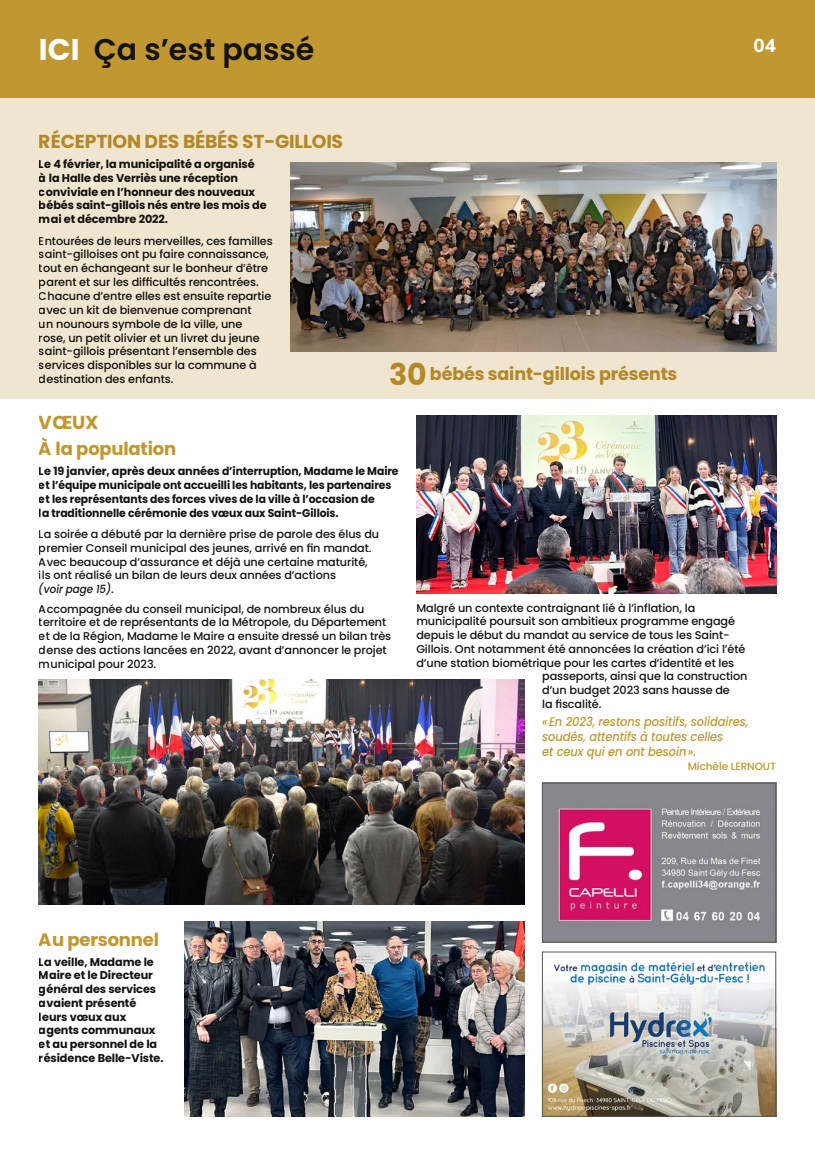
<style>
.page{position:relative;width:815px;height:1152px;background:#fff}
.page>*{position:absolute;margin:0;border:0;box-sizing:border-box;transform-origin:0 0}
.t1{font:600 30px "Poppins";color:#131313}
.t2{font:700 18.75px "Poppins";letter-spacing:-.01em;color:#c09731}
.t3{font:800 18.75px "Nunito Sans";color:#fff}
.t4{font:700 18px "Poppins";letter-spacing:-.01em;color:#c09731}
.t5{font:700 17.5px "Poppins";letter-spacing:-.01em;color:#c09731}
.t6{font:italic 500 12.5px/15px "Poppins";letter-spacing:-.01em;color:#c09731;scale:.92 1}
.t7{font:500 11.25px/13.9px "Poppins";letter-spacing:-.01em;color:#131313}
.t8{font:700 11.25px/13.8px "Poppins";letter-spacing:-.01em;color:#131313}
.t9{font:500 10.5px "Poppins";letter-spacing:-.01em;color:#c09731}
.s1{font-weight:700;color:#fff}
.s2{font-size:30px}
.s3{font-style:italic}
</style>
<div class="page">
<div style="left:0;top:92px;width:815px;height:306px;background:#f0e5cf"></div>
<img style="left:39px;top:679px;width:485px;height:225px">
<img style="left:185px;top:921px;width:339px;height:195px">
<img style="left:416px;top:415px;width:360px;height:178px">
<img style="left:291px;top:162px;width:485px;height:189px">
<img style="left:544px;top:961px;width:230px;height:153px">
<div style="left:542px;top:951px;width:234px;height:165px;border:1px solid #565655"></div>
<img style="left:544px;top:785px;width:230px;height:155px">
<div style="left:542px;top:783px;width:234px;height:159px;border:1px solid #565655"></div>
<div style="left:0;top:0;width:815px;height:97px;background:#c09731"></div>
<h1 class="t1" style="left:39px;top:32px;width:277px"><span class="s1">ICI</span> Ça s’est passé</h1>
<h2 class="t3" style="left:753px;top:32px;width:24px">04</h2>
<h2 class="t2" style="left:39px;top:130px;width:306px">RÉCEPTION DES BÉBÉS ST-GILLOIS</h2>
<p class="t8" style="left:39px;top:157px;width:229px">Le 4 février, la municipalité a organisé<br>à la Halle des Verriès une réception conviviale en l’honneur des nouveaux bébés saint-gillois nés entre les mois de mai et décembre 2022.</p>
<p class="t7" style="left:39px;top:234px;width:235px">Entourées de leurs merveilles, ces familles saint-gilloises ont pu faire connaissance, tout en échangeant sur le bonheur d’être parent et sur les difficultés rencontrées.<br>Chacune d’entre elles est ensuite repartie avec un kit de bienvenue comprenant<br>un nounours symbole de la ville, une<br>rose, un petit olivier et un livret du jeune saint-gillois présentant l’ensemble des services disponibles sur la commune à destination des enfants.</p>
<h3 class="t5" style="left:389px;top:363px;width:290px"><span class="s2">30</span> bébés saint-gillois présents</h3>
<h2 class="t2" style="left:39px;top:411px;width:61px">VŒUX</h2>
<h3 class="t4" style="left:39px;top:438px;width:139px">À la population</h3>
<p class="t8" style="left:39px;top:464px;width:361px">Le 19 janvier, après deux années d’interruption, Madame le Maire et l’équipe municipale ont accueilli les habitants, les partenaires et les représentants des forces vives de la ville à l’occasion de<br>la traditionnelle cérémonie des vœux aux Saint-Gillois.</p>
<p class="t7" style="left:39px;top:527px;width:342px">La soirée a débuté par la dernière prise de parole des élus du premier Conseil municipal des jeunes, arrivé en fin mandat.<br>Avec beaucoup d’assurance et déjà une certaine maturité, ils ont réalisé un bilan de leurs deux années d’actions<br><span class="s3">(voir page 15)</span>.</p>
<p class="t7" style="left:39px;top:602px;width:354px">Accompagnée du conseil municipal, de nombreux élus du territoire et de représentants de la Métropole, du Département et de la Région, Madame le Maire a ensuite dressé un bilan très dense des actions lancées en 2022, avant d’annoncer le projet municipal pour 2023.</p>
<p class="t7" style="left:416px;top:601px;width:280px">Malgré un contexte contraignant lié à l’inflation, la</p>
<p class="t7" style="left:416px;top:614px;width:320px">municipalité poursuit son ambitieux programme engagé</p>
<p class="t7" style="left:416px;top:628px;width:315px">depuis le début du mandat au service de tous les Saint-</p>
<p class="t7" style="left:416px;top:642px;width:331px">Gillois. Ont notamment été annoncées la création d’ici l’été</p>
<p class="t7" style="left:416px;top:656px;width:319px">d’une station biométrique pour les cartes d’identité et les</p>
<p class="t7" style="left:542px;top:669px;width:207px">passeports, ainsi que la construction</p>
<p class="t7" style="left:542px;top:683px;width:189px">d’un budget 2023 sans hausse de</p>
<p class="t7" style="left:542px;top:697px;width:61px">la fiscalité.</p>
<h3 class="t4" style="left:39px;top:928px;width:122px">Au personnel</h3>
<p class="t8" style="left:39px;top:955px;width:126px">La veille, Madame le<br>Maire et le Directeur général des services avaient présenté leurs vœux aux agents communaux et au personnel de la résidence Belle-Viste.</p>
<p class="t6" style="left:542px;top:714px;width:226px">«En 2023, restons positifs, solidaires, soudés, attentifs à toutes celles<br>et ceux qui en ont besoin».</p>
<p class="t9" style="left:688px;top:760px;width:90px">Michèle LERNOUT</p>
</div>
